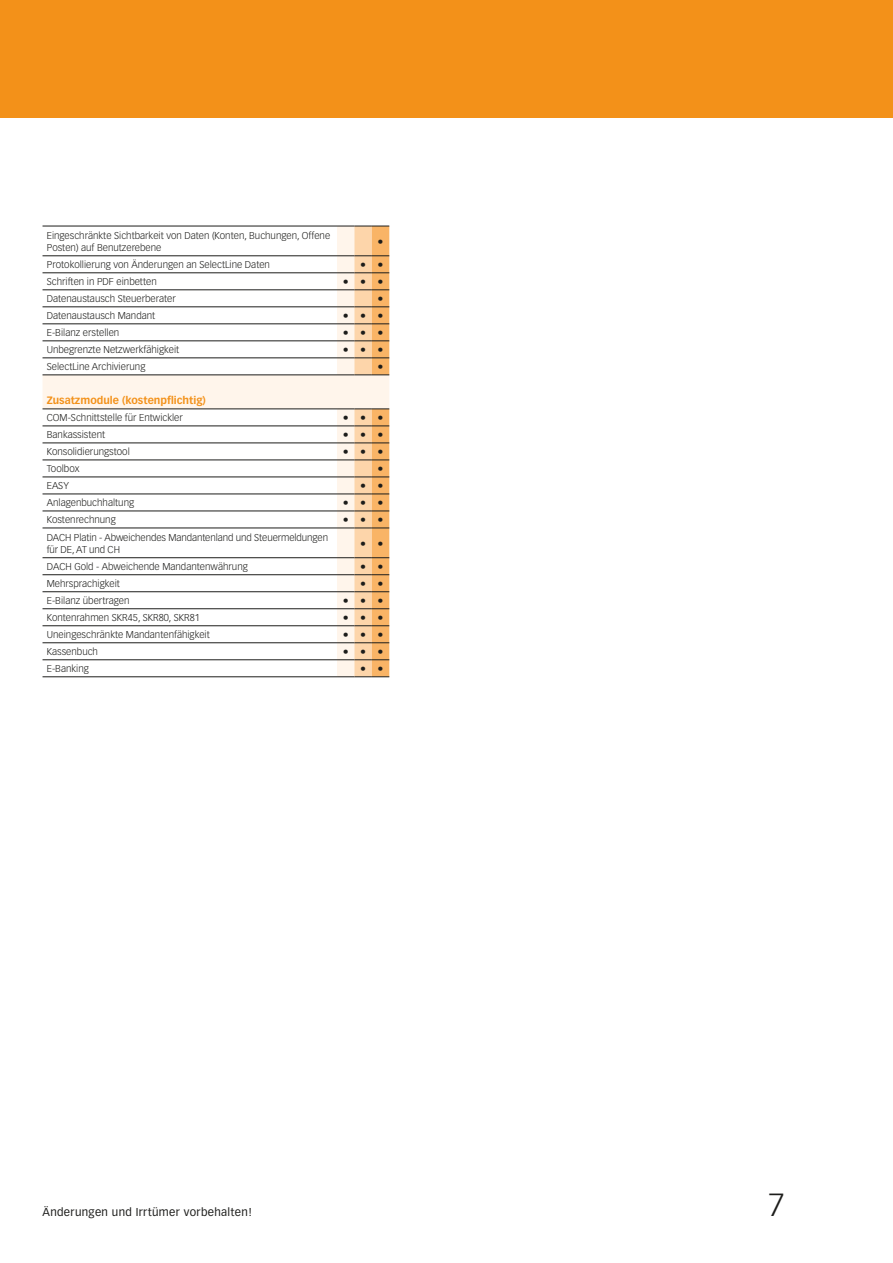
<style>
.page{position:relative;width:893px;height:1263px;background:#fff}
.page>*{position:absolute;margin:0;border:0;box-sizing:border-box;transform-origin:0 0}
.t1{font:300 31.5px "Vectora LT";color:#1d1d1b}
.t2{font:700 12px "Vectora LH";color:#1d1d1b}
.t3{font:11.25px "Vectora LT";letter-spacing:.03em;color:#1d1d1b}
.t4{font:700 10.5px "Vectora LT";color:#f39119}
.t5{font:300 9.75px/12px "Vectora LT";color:#1d1d1b}
</style>
<div class="page">
<svg style="left:43px;top:255px;width:294px;height:406px"></svg>
<hr style="left:43px;top:226px;width:294px;height:1px;background:#1d1d1b">
<hr style="left:43px;top:256px;width:294px;height:1px;background:#1d1d1b">
<hr style="left:43px;top:273px;width:294px;height:1px;background:#1d1d1b">
<hr style="left:43px;top:290px;width:294px;height:1px;background:#1d1d1b">
<hr style="left:43px;top:307px;width:294px;height:1px;background:#1d1d1b">
<hr style="left:43px;top:324px;width:294px;height:1px;background:#1d1d1b">
<hr style="left:43px;top:341px;width:294px;height:1px;background:#1d1d1b">
<hr style="left:43px;top:358px;width:294px;height:1px;background:#1d1d1b">
<hr style="left:43px;top:375px;width:294px;height:1px;background:#1d1d1b">
<hr style="left:43px;top:409px;width:294px;height:1px;background:#1d1d1b">
<hr style="left:43px;top:426px;width:294px;height:1px;background:#1d1d1b">
<hr style="left:43px;top:443px;width:294px;height:1px;background:#1d1d1b">
<hr style="left:43px;top:460px;width:294px;height:1px;background:#1d1d1b">
<hr style="left:43px;top:477px;width:294px;height:1px;background:#1d1d1b">
<hr style="left:43px;top:494px;width:294px;height:1px;background:#1d1d1b">
<hr style="left:43px;top:511px;width:294px;height:1px;background:#1d1d1b">
<hr style="left:43px;top:528px;width:294px;height:1px;background:#1d1d1b">
<hr style="left:43px;top:557px;width:294px;height:1px;background:#1d1d1b">
<hr style="left:43px;top:574px;width:294px;height:1px;background:#1d1d1b">
<svg style="left:337px;top:226px;width:52px;height:451px;background:#f0cda6"></svg>
<hr style="left:43px;top:591px;width:294px;height:1px;background:#1d1d1b">
<hr style="left:43px;top:608px;width:294px;height:1px;background:#1d1d1b">
<hr style="left:43px;top:625px;width:294px;height:1px;background:#1d1d1b">
<hr style="left:43px;top:642px;width:294px;height:1px;background:#1d1d1b">
<hr style="left:43px;top:659px;width:294px;height:1px;background:#1d1d1b">
<hr style="left:43px;top:676px;width:294px;height:1px;background:#1d1d1b">
<div style="left:0;top:0;width:893px;height:118px;background:#f39119"></div>
<p class="t5" style="left:47px;top:229px;width:285px">Eingeschränkte Sichtbarkeit von Daten (Konten, Buchungen, Offene<br>Posten) auf Benutzerebene</p>
<p class="t2" style="left:378px;top:234px;width:7px">•</p>
<p class="t5" style="left:47px;top:259px;width:225px">Protokollierung von Änderungen an SelectLine Daten</p>
<p class="t2" style="left:360px;top:257px;width:25px">• •</p>
<p class="t5" style="left:47px;top:276px;width:112px">Schriften in PDF einbetten</p>
<p class="t2" style="left:343px;top:274px;width:42px">•••</p>
<p class="t5" style="left:47px;top:293px;width:131px">Datenaustausch Steuerberater</p>
<p class="t2" style="left:378px;top:291px;width:7px">•</p>
<p class="t5" style="left:47px;top:310px;width:110px">Datenaustausch Mandant</p>
<p class="t2" style="left:343px;top:308px;width:42px">•••</p>
<p class="t5" style="left:47px;top:327px;width:74px">E-Bilanz erstellen</p>
<p class="t2" style="left:343px;top:325px;width:42px">•••</p>
<p class="t5" style="left:47px;top:344px;width:134px">Unbegrenzte Netzwerkfähigkeit</p>
<p class="t2" style="left:343px;top:342px;width:42px">•••</p>
<p class="t5" style="left:47px;top:361px;width:100px">SelectLine Archivierung</p>
<p class="t2" style="left:378px;top:359px;width:7px">•</p>
<p class="t4" style="left:47px;top:394px;width:161px">Zusatzmodule (kostenpflichtig)</p>
<p class="t5" style="left:47px;top:412px;width:138px">COM-Schnittstelle für Entwickler</p>
<p class="t2" style="left:343px;top:410px;width:42px">•••</p>
<p class="t5" style="left:47px;top:429px;width:60px">Bankassistent</p>
<p class="t2" style="left:343px;top:427px;width:42px">•••</p>
<p class="t5" style="left:47px;top:446px;width:85px">Konsolidierungstool</p>
<p class="t2" style="left:343px;top:444px;width:42px">•••</p>
<p class="t5" style="left:47px;top:463px;width:34px">Toolbox</p>
<p class="t2" style="left:378px;top:461px;width:7px">•</p>
<p class="t5" style="left:47px;top:480px;width:24px">EASY</p>
<p class="t2" style="left:360px;top:478px;width:25px">• •</p>
<p class="t5" style="left:47px;top:497px;width:89px">Anlagenbuchhaltung</p>
<p class="t2" style="left:343px;top:496px;width:42px">•••</p>
<p class="t5" style="left:47px;top:514px;width:71px">Kostenrechnung</p>
<p class="t2" style="left:343px;top:513px;width:42px">•••</p>
<p class="t5" style="left:47px;top:531px;width:283px">DACH Platin - Abweichendes Mandantenland und Steuermeldungen für DE, AT und CH</p>
<p class="t2" style="left:360px;top:536px;width:25px">• •</p>
<p class="t5" style="left:47px;top:560px;width:203px">DACH Gold - Abweichende Mandantenwährung</p>
<p class="t2" style="left:360px;top:559px;width:25px">• •</p>
<p class="t5" style="left:47px;top:577px;width:75px">Mehrsprachigkeit</p>
<p class="t2" style="left:360px;top:576px;width:25px">• •</p>
<p class="t5" style="left:47px;top:595px;width:84px">E-Bilanz übertragen</p>
<p class="t2" style="left:343px;top:593px;width:42px">•••</p>
<p class="t5" style="left:47px;top:612px;width:155px">Kontenrahmen SKR45, SKR80, SKR81</p>
<p class="t2" style="left:343px;top:610px;width:42px">•••</p>
<p class="t5" style="left:47px;top:629px;width:165px">Uneingeschränkte Mandantenfähigkeit</p>
<p class="t2" style="left:343px;top:627px;width:42px">•••</p>
<p class="t5" style="left:47px;top:646px;width:53px">Kassenbuch</p>
<p class="t2" style="left:343px;top:644px;width:42px">•••</p>
<p class="t5" style="left:47px;top:663px;width:44px">E-Banking</p>
<p class="t2" style="left:360px;top:661px;width:25px">• •</p>
<p class="t3" style="left:43px;top:1205px;width:211px">Änderungen und Irrtümer vorbehalten!</p>
<h1 class="t1" style="left:769px;top:1186px;width:18px">7</h1>
</div>
